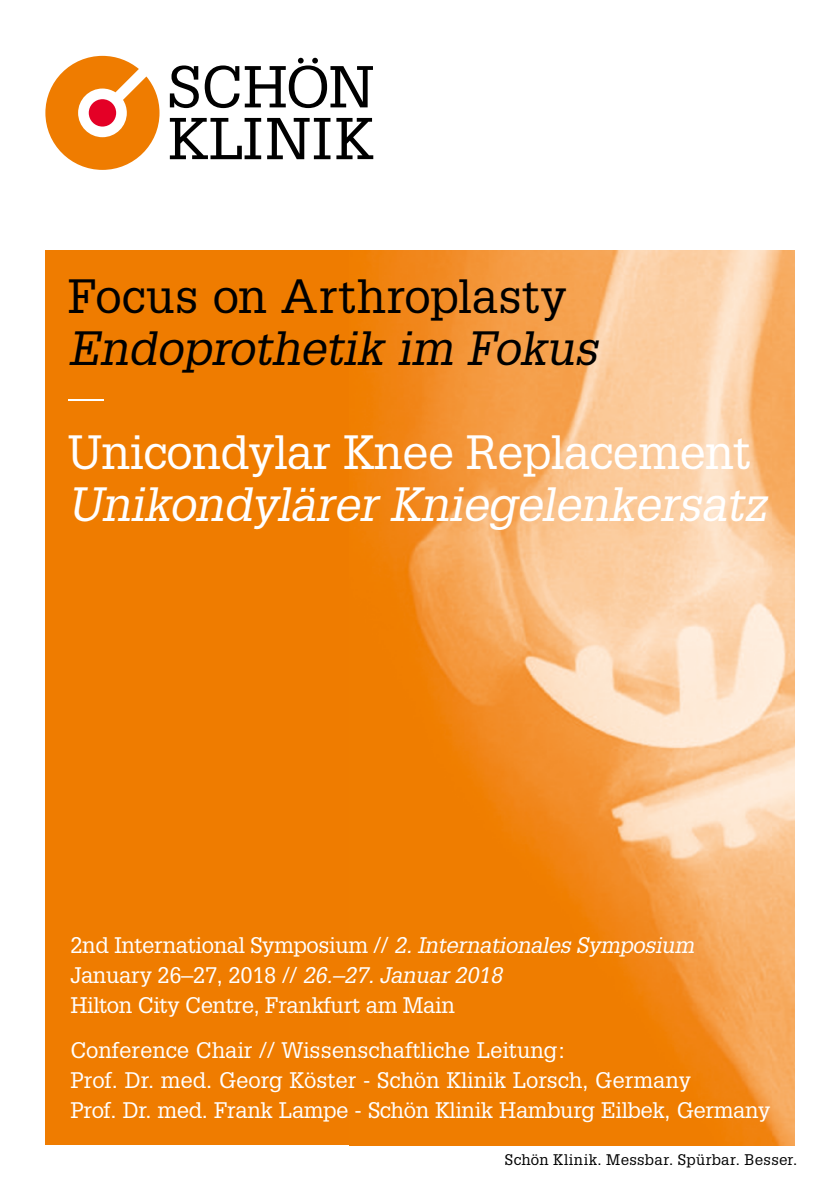
<style>
.page{position:relative;width:840px;height:1191px;background:#fff}
.page>*{position:absolute;margin:0;border:0;box-sizing:border-box;transform-origin:0 0}
.t1{font:italic 47px "Glypha LT Std";letter-spacing:-.01em;color:#fff}
.t2{font:47px "Glypha LT Std";letter-spacing:-.01em;color:#fff}
.t3{font:italic 47px "Glypha LT Std";letter-spacing:-.005em;color:#000}
.t4{font:47px "Glypha LT Std";letter-spacing:.005em;color:#000}
.t5{font:300 47px "Glypha LT Std";color:#fff;scale:1.5 1}
.t6{font:22px/30px "Glypha LT Std";letter-spacing:-.015em;color:#fff}
.t7{font:15px "Glypha LT Std";letter-spacing:.025em;color:#000}
.s1{font-style:italic}
</style>
<div class="page">
<div style="left:45px;top:251px;width:749px;height:894px;background:#ef7c00"></div>
<img style="left:360px;top:251px;width:434px;height:894px">
<svg style="left:170px;top:58px;width:203px;height:50px"></svg>
<svg style="left:267px;top:118px;width:63px;height:41px"></svg>
<svg style="left:170px;top:118px;width:91px;height:41px"></svg>
<svg style="left:336px;top:118px;width:37px;height:41px"></svg>
<svg style="left:45px;top:56px;width:114px;height:114px"></svg>
<h1 class="t4" style="left:68px;top:268px;width:499px">Focus on Arthroplasty</h1>
<h1 class="t3" style="left:68px;top:320px;width:531px">Endoprothetik im Fokus</h1>
<h1 class="t5" style="left:68px;top:370px;width:25px">–</h1>
<h1 class="t2" style="left:68px;top:424px;width:684px">Unicondylar Knee Replacement</h1>
<h1 class="t1" style="left:68px;top:476px;width:699px">Unikondylärer Kniegelenkersatz</h1>
<p class="t6" style="left:70px;top:929px;width:624px">2nd International Symposium // <span class="s1">2. Internationales Symposium<br></span>January 26–27, 2018 // <span class="s1">26.–27. Januar 2018<br></span>Hilton City Centre, Frankfurt am Main</p>
<p class="t6" style="left:70px;top:1034px;width:701px">Conference Chair // Wissenschaftliche Leitung:<br>Prof. Dr. med. Georg Köster - Schön Klinik Lorsch, Germany<br>Prof. Dr. med. Frank Lampe - Schön Klinik Hamburg Eilbek, Germany</p>
<p class="t7" style="left:504px;top:1151px;width:294px">Schön Klinik. Messbar. Spürbar. Besser.</p>
</div>
